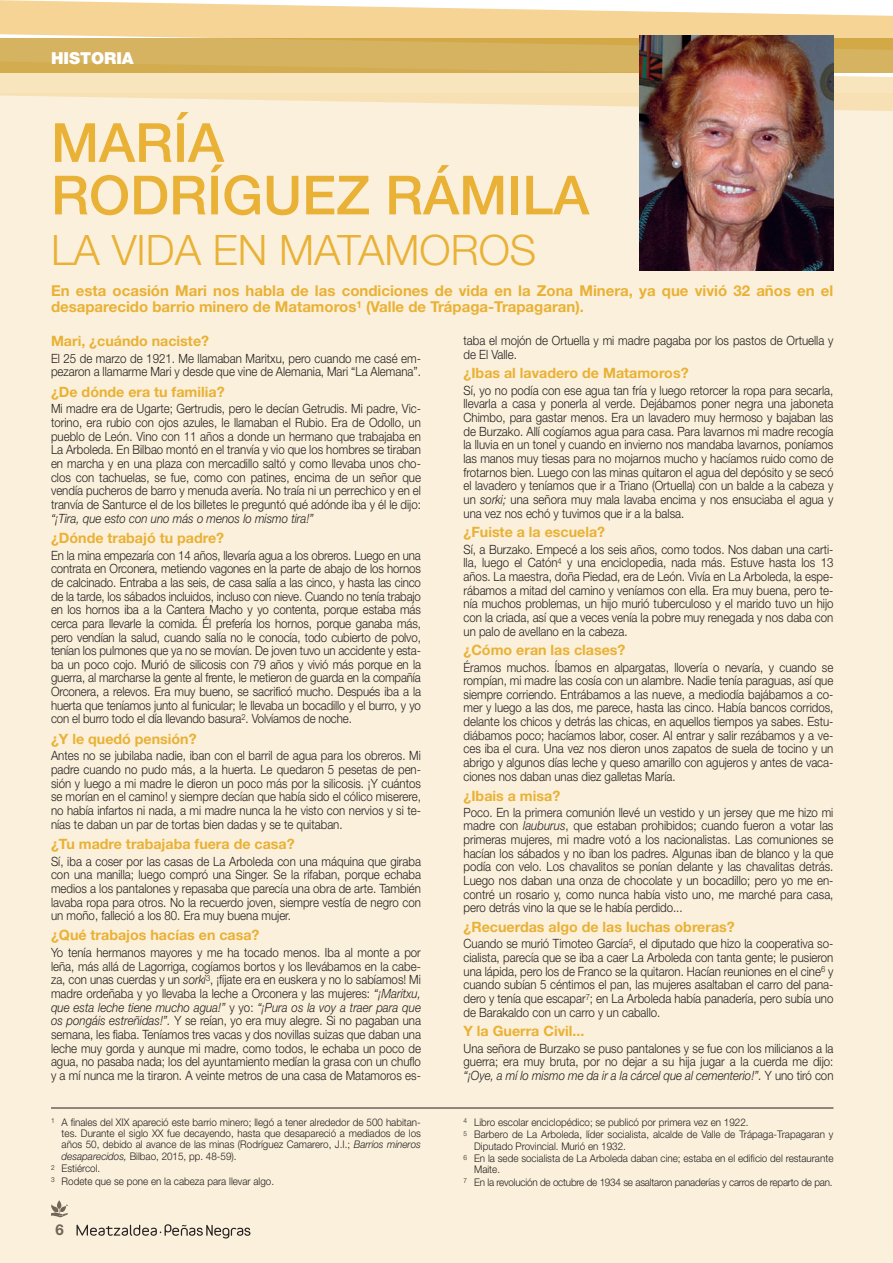
<style>
.page{position:relative;width:893px;height:1263px;background:#fff}
.page>*{position:absolute;margin:0;border:0;box-sizing:border-box;transform-origin:0 0}
.t1{font:500 54px/52.5px "Helvetica Neue LT Std";color:#e9b135}
.t2{font:300 42px "Helvetica Neue LT Std";color:#e9b135}
.t3{font:900 16.5px "Helvetica Neue";color:#fff}
.t4{font:700 15px/16.5px "Helvetica Neue LT Std";color:#e9b135}
.t5{font:700 15px "Helvetica Neue LT Std";color:#716557}
.t6{font:700 14.25px "Helvetica Neue LT Std";color:#e9b135}
.t7{font:300 12.75px/13.6px "Helvetica Neue LT Std";color:#231f20;text-align:justify;scale:.9 1}
.t8{font:italic 300 12.75px "Helvetica Neue LT Std";color:#231f20;scale:.9 1}
.t9{font:300 10.5px/11.2px "Helvetica Neue LT Std";color:#231f20;scale:.94 1}
.t10{font:300 10.5px/12.6px "Helvetica Neue LT Std";letter-spacing:-.02em;color:#231f20;scale:.94 1}
.s1{font-style:italic}
</style>
<div class="page">
<div style="left:0;top:94px;width:893px;height:1169px;background:#fbf0db"></div>
<svg style="left:51px;top:1200px;width:17px;height:17px"></svg>
<svg style="left:77px;top:1224px;width:173px;height:14px"></svg>
<svg style="left:0;top:0;width:893px;height:38px"></svg>
<svg style="left:0;top:72px;width:893px;height:39px"></svg>
<svg style="left:0;top:38px;width:893px;height:34px;background:#d4b05b"></svg>
<hr style="left:51px;top:1108px;width:782px;height:1px;background:#231f20">
<img style="left:639px;top:36px;width:194px;height:234px">
<p class="t3" style="left:51px;top:48px;width:84px">HISTORIA</p>
<h1 class="t1" style="left:51px;top:116px;width:540px">MARÍA<br>RODRÍGUEZ RÁMILA</h1>
<h2 class="t2" style="left:51px;top:224px;width:487px">LA VIDA EN MATAMOROS</h2>
<p class="t4" style="left:51px;top:282px;width:784px">En esta ocasión Mari nos habla de las condiciones de vida en la Zona Minera, ya que vivió 32 años en el desaparecido barrio minero de Matamoros<sup>1</sup> (Valle de Trápaga-Trapagaran).</p>
<p class="t6" style="left:51px;top:332px;width:160px">Mari, ¿cuándo naciste?</p>
<p class="t7" style="left:51px;top:351px;width:413px">El 25 de marzo de 1921. Me llamaban Maritxu, pero cuando me casé em&shy;pezaron a llamarme Mari y desde que vine de Alemania, Mari “La Alemana”.</p>
<p class="t6" style="left:51px;top:383px;width:175px">¿De dónde era tu familia?</p>
<p class="t7" style="left:51px;top:402px;width:413px">Mi madre era de Ugarte; Gertrudis, pero le decían Getrudis. Mi padre, Vic&shy;torino, era rubio con ojos azules, le llamaban el Rubio. Era de Odollo, un pueblo de León. Vino con 11 años a donde un hermano que trabajaba en La Arboleda. En Bilbao montó en el tranvía y vio que los hombres se tiraban en marcha y en una plaza con mercadillo saltó y como llevaba unos cho&shy;clos con tachuelas, se fue, como con patines, encima de un señor que vendía pucheros de barro y menuda avería. No traía ni un perrechico y en el tranvía de Santurce el de los billetes le preguntó qué adónde iba y él le dijo:</p>
<p class="t8" style="left:51px;top:510px;width:294px">“¡Tira, que esto con uno más o menos lo mismo tira!”</p>
<p class="t6" style="left:51px;top:529px;width:175px">¿Dónde trabajó tu padre?</p>
<p class="t7" style="left:51px;top:548px;width:413px">En la mina empezaría con 14 años, llevaría agua a los obreros. Luego en una contrata en Orconera, metiendo vagones en la parte de abajo de los hornos de calcinado. Entraba a las seis, de casa salía a las cinco, y hasta las cinco de la tarde, los sábados incluidos, incluso con nieve. Cuando no tenía trabajo en los hornos iba a la Cantera Macho y yo contenta, porque estaba más cerca para llevarle la comida. Él prefería los hornos, porque ganaba más, pero vendían la salud, cuando salía no le conocía, todo cubierto de polvo, tenían los pulmones que ya no se movían. De joven tuvo un accidente y esta&shy;ba un poco cojo. Murió de silicosis con 79 años y vivió más porque en la guerra, al marcharse la gente al frente, le metieron de guarda en la compañía Orconera, a relevos. Era muy bueno, se sacrificó mucho. Después iba a la huerta que teníamos junto al funicular; le llevaba un bocadillo y el burro, y yo con el burro todo el día llevando basura<sup>2</sup>. Volvíamos de noche.</p>
<p class="t6" style="left:51px;top:730px;width:147px">¿Y le quedó pensión?</p>
<p class="t7" style="left:51px;top:749px;width:413px">Antes no se jubilaba nadie, iban con el barril de agua para los obreros. Mi padre cuando no pudo más, a la huerta. Le quedaron 5 pesetas de pen&shy;sión y luego a mi madre le dieron un poco más por la silicosis. ¡Y cuántos se morían en el camino! y siempre decían que había sido el cólico miserere, no había infartos ni nada, a mi madre nunca la he visto con nervios y si te&shy;nías te daban un par de tortas bien dadas y se te quitaban.</p>
<p class="t6" style="left:51px;top:835px;width:245px">¿Tu madre trabajaba fuera de casa?</p>
<p class="t7" style="left:51px;top:854px;width:413px">Sí, iba a coser por las casas de La Arboleda con una máquina que giraba con una manilla; luego compró una Singer. Se la rifaban, porque echaba medios a los pantalones y repasaba que parecía una obra de arte. También lavaba ropa para otros. No la recuerdo joven, siempre vestía de negro con un moño, falleció a los 80. Era muy buena mujer.</p>
<p class="t6" style="left:51px;top:926px;width:210px">¿Qué trabajos hacías en casa?</p>
<p class="t7" style="left:51px;top:945px;width:413px">Yo tenía hermanos mayores y me ha tocado menos. Iba al monte a por leña, más allá de Lagorriga, cogíamos bortos y los llevábamos en la cabe&shy;za, con unas cuerdas y un <span class="s1">sorki</span><sup>3</sup>, ¡fíjate era en euskera y no lo sabíamos! Mi madre ordeñaba y yo llevaba la leche a Orconera y las mujeres: <span class="s1">“¡Maritxu, que esta leche tiene mucho agua!”</span> y yo: <span class="s1">“¡Pura os la voy a traer para que os pongáis estreñidas!”.</span> Y se reían, yo era muy alegre. Si no pagaban una semana, les fiaba. Teníamos tres vacas y dos novillas suizas que daban una leche muy gorda y aunque mi madre, como todos, le echaba un poco de agua, no pasaba nada; los del ayuntamiento medían la grasa con un chuflo y a mí nunca me la tiraron. A veinte metros de una casa de Matamoros es-</p>
<p class="t9" style="left:62px;top:1116px;width:384px;text-align:justify;text-indent:-11px"><sup>1</sup> A finales del XIX apareció este barrio minero; llegó a tener alrededor de 500 habitan&shy;tes. Durante el siglo XX fue decayendo, hasta que desapareció a mediados de los años 50, debido al avance de las minas (Rodríguez Camarero, J.I.; <span class="s1">Barrios mineros desaparecidos,</span> Bilbao, 2015, pp. 48-59).</p>
<p class="t9" style="left:51px;top:1162px;width:239px;line-height:12.6px"><sup>2</sup> Estiércol.<br><sup>3</sup> Rodete que se pone en la cabeza para llevar algo.</p>
<p class="t5" style="left:55px;top:1221px;width:10px">6</p>
<p class="t7" style="left:463px;top:333px;width:413px">taba el mojón de Ortuella y mi madre pagaba por los pastos de Ortuella y de El Valle.</p>
<p class="t6" style="left:463px;top:365px;width:227px">¿Ibas al lavadero de Matamoros?</p>
<p class="t7" style="left:463px;top:383px;width:413px">Sí, yo no podía con ese agua tan fría y luego retorcer la ropa para secarla, llevarla a casa y ponerla al verde. Dejábamos poner negra una jaboneta Chimbo, para gastar menos. Era un lavadero muy hermoso y bajaban las de Burzako. Allí cogíamos agua para casa. Para lavarnos mi madre recogía la lluvia en un tonel y cuando en invierno nos mandaba lavarnos, poníamos las manos muy tiesas para no mojarnos mucho y hacíamos ruido como de frotarnos bien. Luego con las minas quitaron el agua del depósito y se secó el lavadero y teníamos que ir a Triano (Ortuella) con un balde a la cabeza y un <span class="s1">sorki;</span> una señora muy mala lavaba encima y nos ensuciaba el agua y una vez nos echó y tuvimos que ir a la balsa.</p>
<p class="t6" style="left:463px;top:523px;width:143px">¿Fuiste a la escuela?</p>
<p class="t7" style="left:463px;top:542px;width:413px">Sí, a Burzako. Empecé a los seis años, como todos. Nos daban una carti&shy;lla, luego el Catón<sup>4</sup> y una enciclopedia, nada más. Estuve hasta los 13 años. La maestra, doña Piedad, era de León. Vivía en La Arboleda, la espe&shy;rábamos a mitad del camino y veníamos con ella. Era muy buena, pero te&shy;nía muchos problemas, un hijo murió tuberculoso y el marido tuvo un hijo con la criada, así que a veces venía la pobre muy renegada y nos daba con un palo de avellano en la cabeza.</p>
<p class="t6" style="left:463px;top:641px;width:163px">¿Cómo eran las clases?</p>
<p class="t7" style="left:463px;top:660px;width:413px">Éramos muchos. Íbamos en alpargatas, llovería o nevaría, y cuando se rompían, mi madre las cosía con un alambre. Nadie tenía paraguas, así que siempre corriendo. Entrábamos a las nueve, a mediodía bajábamos a co&shy;mer y luego a las dos, me parece, hasta las cinco. Había bancos corridos, delante los chicos y detrás las chicas, en aquellos tiempos ya sabes. Estu&shy;diábamos poco; hacíamos labor, coser. Al entrar y salir rezábamos y a ve&shy;ces iba el cura. Una vez nos dieron unos zapatos de suela de tocino y un abrigo y algunos días leche y queso amarillo con agujeros y antes de vaca&shy;ciones nos daban unas diez galletas María.</p>
<p class="t6" style="left:463px;top:787px;width:98px">¿Ibais a misa?</p>
<p class="t7" style="left:463px;top:805px;width:413px">Poco. En la primera comunión llevé un vestido y un jersey que me hizo mi madre con <span class="s1">lauburus</span>, que estaban prohibidos; cuando fueron a votar las primeras mujeres, mi madre votó a los nacionalistas. Las comuniones se hacían los sábados y no iban los padres. Algunas iban de blanco y la que podía con velo. Los chavalitos se ponían delante y las chavalitas detrás.<br>Luego nos daban una onza de chocolate y un bocadillo; pero yo me en&shy;contré un rosario y, como nunca había visto uno, me marché para casa, pero detrás vino la que se le había perdido...</p>
<p class="t6" style="left:463px;top:918px;width:273px">¿Recuerdas algo de las luchas obreras?</p>
<p class="t7" style="left:463px;top:937px;width:413px">Cuando se murió Timoteo García<sup>5</sup>, el diputado que hizo la cooperativa so&shy;cialista, parecía que se iba a caer La Arboleda con tanta gente; le pusieron una lápida, pero los de Franco se la quitaron. Hacían reuniones en el cine<sup>6</sup> y cuando subían 5 céntimos el pan, las mujeres asaltaban el carro del pana&shy;dero y tenía que escapar<sup>7</sup>; en La Arboleda había panadería, pero subía uno de Barakaldo con un carro y un caballo.</p>
<p class="t6" style="left:463px;top:1022px;width:122px">Y la Guerra Civil...</p>
<p class="t7" style="left:463px;top:1041px;width:413px">Una señora de Burzako se puso pantalones y se fue con los milicianos a la guerra; era muy bruta, por no dejar a su hija jugar a la cuerda me dijo: <span class="s1">“¡Oye, a mí lo mismo me da ir a la cárcel que al cementerio!”.</span> Y uno tiró con</p>
<p class="t9" style="left:463px;top:1116px;width:395px;line-height:12.6px"><sup>4</sup> Libro escolar enciclopédico; se publicó por primera vez en 1922.<br><sup>5</sup> Barbero de La Arboleda, líder socialista, alcalde de Valle de Trápaga-Trapagaran y</p>
<p class="t9" style="left:463px;top:1139px;width:395px;line-height:12.6px;text-indent:11px">Diputado Provincial. Murió en 1932.<br><sup>6</sup> En la sede socialista de La Arboleda daban cine; estaba en el edificio del restaurante</p>
<p class="t10" style="left:463px;top:1163px;width:394px;text-indent:11px">Maite.<br><sup>7</sup> En la revolución de octubre de 1934 se asaltaron panaderías y carros de reparto de pan.</p>
</div>
